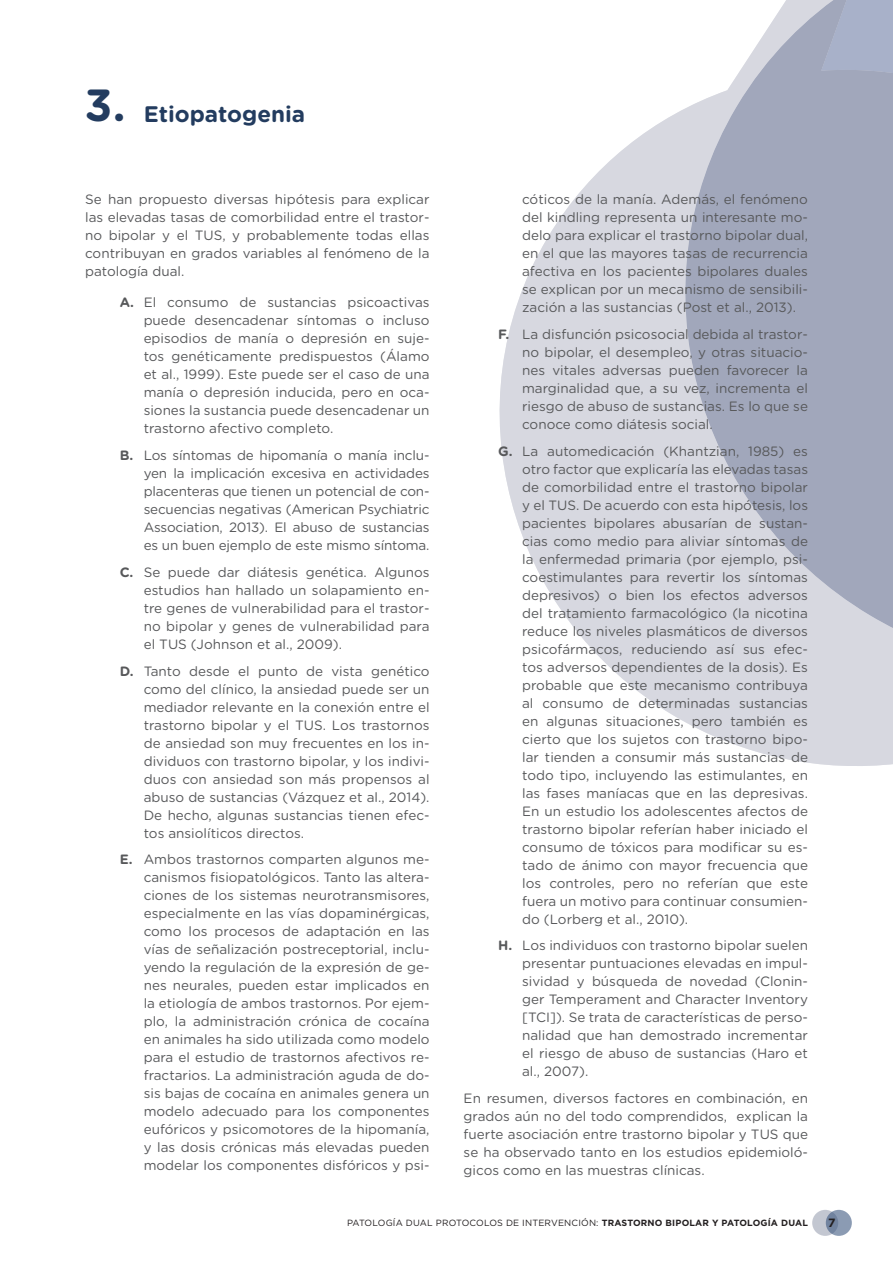
<style>
.page{position:relative;width:893px;height:1263px;background:#fff}
.page>*{position:absolute;margin:0;border:0;box-sizing:border-box;transform-origin:0 0}
.t1{font:700 22.5px "Gotham Rounded";color:#233c5f}
.t2{font:13.5px/18px "Gotham Rounded";color:#57585a;text-align:justify}
.t3{font:700 12px "Gotham";color:#231f20}
.t4{font:9px "Gotham";letter-spacing:.02em;color:#231f20}
.s1{font-size:45px}
.s2{font-weight:700}
</style>
<div class="page">
<svg style="left:812px;top:1210px;width:26px;height:26px"></svg>
<svg style="left:826px;top:1210px;width:26px;height:26px"></svg>
<svg style="left:499px;top:141px;width:394px;height:625px;fill:#d7d8e0"></svg>
<svg style="left:633px;top:0;width:260px;height:675px;fill:#a1a7bb"></svg>
<h1 class="t1" style="left:85px;top:97px;width:222px"><span class="s1">3.</span> Etiopatogenia</h1>
<p class="t2" style="left:85px;top:190px;width:346px">Se han propuesto diversas hipótesis para explicar las elevadas tasas de comorbilidad entre el trastor&shy;no bipolar y el TUS, y probablemente todas ellas contribuyan en grados variables al fenómeno de la patología dual.</p>
<p class="t2" style="left:144px;top:293px;width:287px;text-indent:-24px"><span class="s2">A.</span> El consumo de sustancias psicoactivas puede desencadenar síntomas o incluso episodios de manía o depresión en suje&shy;tos genéticamente predispuestos (Álamo et al., 1999). Este puede ser el caso de una manía o depresión inducida, pero en oca&shy;siones la sustancia puede desencadenar un trastorno afectivo completo.</p>
<p class="t2" style="left:144px;top:446px;width:287px;text-indent:-24px"><span class="s2">B.</span> Los síntomas de hipomanía o manía inclu&shy;yen la implicación excesiva en actividades placenteras que tienen un potencial de con&shy;secuencias negativas (American Psychiatric Association, 2013). El abuso de sustancias es un buen ejemplo de este mismo síntoma.</p>
<p class="t2" style="left:144px;top:562px;width:287px;text-indent:-24px"><span class="s2">C.</span> Se puede dar diátesis genética. Algunos estudios han hallado un solapamiento en&shy;tre genes de vulnerabilidad para el trastor&shy;no bipolar y genes de vulnerabilidad para el TUS (Johnson et al., 2009).</p>
<p class="t2" style="left:144px;top:661px;width:287px;text-indent:-24px"><span class="s2">D.</span> Tanto desde el punto de vista genético como del clínico, la ansiedad puede ser un mediador relevante en la conexión entre el trastorno bipolar y el TUS. Los trastornos de ansiedad son muy frecuentes en los in&shy;dividuos con trastorno bipolar, y los indivi&shy;duos con ansiedad son más propensos al abuso de sustancias (Vázquez et al., 2014).<br>De hecho, algunas sustancias tienen efec&shy;tos ansiolíticos directos.</p>
<p class="t2" style="left:144px;top:850px;width:287px;text-indent:-24px"><span class="s2">E.</span> Ambos trastornos comparten algunos me&shy;canismos fisiopatológicos. Tanto las altera&shy;ciones de los sistemas neurotransmisores, especialmente en las vías dopaminérgicas, como los procesos de adaptación en las vías de señalización postreceptorial, inclu&shy;yendo la regulación de la expresión de ge&shy;nes neurales, pueden estar implicados en la etiología de ambos trastornos. Por ejem&shy;plo, la administración crónica de cocaína en animales ha sido utilizada como modelo para el estudio de trastornos afectivos re&shy;fractarios. La administración aguda de do&shy;sis bajas de cocaína en animales genera un modelo adecuado para los componentes eufóricos y psicomotores de la hipomanía, y las dosis crónicas más elevadas pueden modelar los componentes disfóricos y psi-</p>
<p class="t2" style="left:522px;top:190px;width:287px">cóticos de la manía. Además, el fenómeno del kindling representa un interesante mo&shy;delo para explicar el trastorno bipolar dual, en el que las mayores tasas de recurrencia afectiva en los pacientes bipolares duales se explican por un mecanismo de sensibili&shy;zación a las sustancias (Post et al., 2013).</p>
<p class="t2" style="left:522px;top:324px;width:287px;text-indent:-24px"><span class="s2">F.</span> La disfunción psicosocial debida al trastor&shy;no bipolar, el desempleo, y otras situacio&shy;nes vitales adversas pueden favorecer la marginalidad que, a su vez, incrementa el riesgo de abuso de sustancias. Es lo que se conoce como diátesis social.</p>
<p class="t2" style="left:522px;top:441px;width:287px;text-indent:-24px"><span class="s2">G.</span> La automedicación (Khantzian, 1985) es otro factor que explicaría las elevadas tasas de comorbilidad entre el trastorno bipolar y el TUS. De acuerdo con esta hipótesis, los pacientes bipolares abusarían de sustan&shy;cias como medio para aliviar síntomas de la enfermedad primaria (por ejemplo, psi&shy;coestimulantes para revertir los síntomas depresivos) o bien los efectos adversos del tratamiento farmacológico (la nicotina reduce los niveles plasmáticos de diversos psicofármacos, reduciendo así sus efec&shy;tos adversos dependientes de la dosis). Es probable que este mecanismo contribuya al consumo de determinadas sustancias en algunas situaciones, pero también es cierto que los sujetos con trastorno bipo&shy;lar tienden a consumir más sustancias de todo tipo, incluyendo las estimulantes, en las fases maníacas que en las depresivas.<br>En un estudio los adolescentes afectos de trastorno bipolar referían haber iniciado el consumo de tóxicos para modificar su es&shy;tado de ánimo con mayor frecuencia que los controles, pero no referían que este fuera un motivo para continuar consumien&shy;do (Lorberg et al., 2010).</p>
<p class="t2" style="left:522px;top:936px;width:287px;text-indent:-24px"><span class="s2">H.</span> Los individuos con trastorno bipolar suelen presentar puntuaciones elevadas en impul&shy;sividad y búsqueda de novedad (Clonin&shy;ger Temperament and Character Inventory [TCI]). Se trata de características de perso&shy;nalidad que han demostrado incrementar el riesgo de abuso de sustancias (Haro et al., 2007).</p>
<p class="t2" style="left:464px;top:1088px;width:346px">En resumen, diversos factores en combinación, en grados aún no del todo comprendidos, explican la fuerte asociación entre trastorno bipolar y TUS que se ha observado tanto en los estudios epidemioló&shy;gicos como en las muestras clínicas.</p>
<p class="t4" style="left:347px;top:1217px;width:462px">PATOLOGÍA DUAL PROTOCOLOS DE INTERVENCIÓN: <span class="s2">TRASTORNO BIPOLAR Y PATOLOGÍA DUAL</span></p>
<p class="t3" style="left:828px;top:1215px;width:9px">7</p>
</div>
